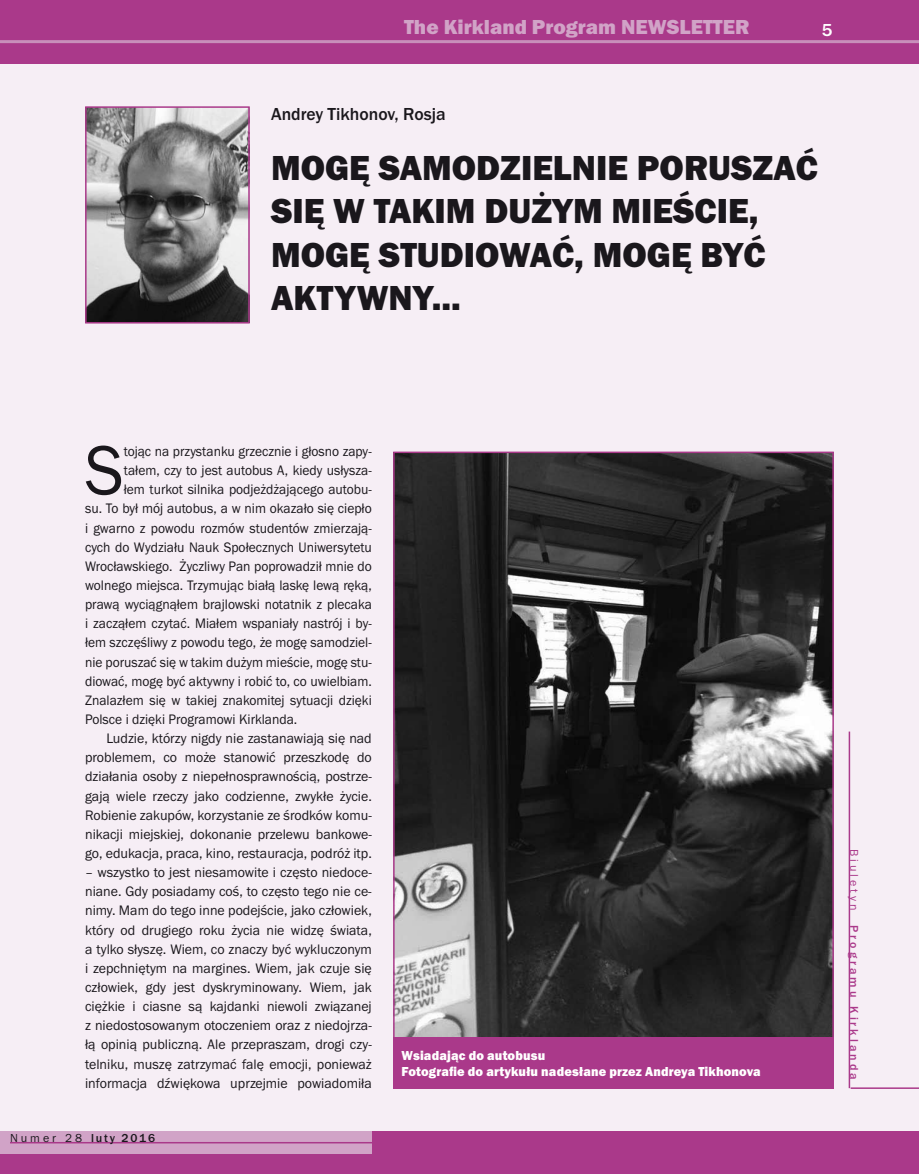
<style>
.page{position:relative;width:919px;height:1174px;background:#fff}
.page>*{position:absolute;margin:0;border:0;box-sizing:border-box;transform-origin:0 0}
.t1{font:71.55px "Franklin Got URWTCE Boo";color:#1a171c;scale:.95 1}
.t2{font:36px/43.2px "Franklin Got URWTCE Hea";color:#1a171c}
.t3{font:21px "Franklin Got URWTCE Hea";color:#d1a3c7}
.t4{font:500 18px "Franklin Got URWTCE";color:#1a171c}
.t5{font:500 18px "Franklin Got URWTCE";color:#fff}
.t6{font:14.25px/19.2px "Franklin Got URWTCE Boo";color:#1a171c;text-align:justify}
.t7{font:14.25px "Franklin Got URWTCE Boo";color:#1a171c;scale:.95 1}
.t8{font:13.5px/16.2px "Franklin Got URWTCE Hea";letter-spacing:.01em;color:#fff;scale:.95 1}
.t9{font:500 12px "Franklin Got URWTCE";letter-spacing:.25em;color:#aa398a}
.t10{font:500 12px "Franklin Got URWTCE";letter-spacing:.15em;color:#1a171c}
.s1{font-family:"Franklin Got URWTCE Boo";font-weight:400}
</style>
<div class="page">
<div style="left:0;top:0;width:918px;height:1174px;background:#f6eef5"></div>
<div style="left:0;top:0;width:918px;height:64px;background:#aa398a"></div>
<div style="left:0;top:1131px;width:918px;height:43px;background:#aa398a"></div>
<div style="left:0;top:1131px;width:372px;height:23px;background:#d1a3c7"></div>
<hr style="left:10px;top:1142px;width:369px;height:1px;background:#aa398a">
<hr style="left:0;top:40px;width:918px;height:3px;background:#c88fbb">
<hr style="left:848px;top:731px;width:2px;height:357px;background:#aa398a">
<hr style="left:850px;top:1087px;width:68px;height:2px;background:#aa398a">
<img style="left:396px;top:454px;width:434px;height:581px">
<div style="left:393px;top:451px;width:440px;height:587px;border:2px solid #aa398a"></div>
<div style="left:393px;top:1037px;width:440px;height:52px;background:#aa398a"></div>
<img style="left:88px;top:109px;width:159px;height:211px">
<div style="left:85px;top:106px;width:165px;height:217px;border:2px solid #aa398a"></div>
<h3 class="t3" style="left:404px;top:15px;width:347px">The Kirkland Program NEWSLETTER</h3>
<p class="t5" style="left:821px;top:20px;width:12px">5</p>
<p class="t4" style="left:271px;top:104px;width:176px">Andrey Tikhonov, Rosja</p>
<h2 class="t2" style="left:271px;top:147px;width:548px">MOGĘ SAMODZIELNIE PORUSZAĆ<br>SIĘ W TAKIM DUŻYM MIEŚCIE,<br>MOGĘ STUDIOWAĆ, MOGĘ BYĆ<br>AKTYWNY...</h2>
<h1 class="t1" style="left:85px;top:431px;width:42px">S</h1>
<p class="t7" style="left:124px;top:443px;width:262px">tojąc na przystanku grzecznie i głosno zapy-</p>
<p class="t7" style="left:124px;top:462px;width:262px">tałem, czy to jest autobus A, kiedy usłysza-</p>
<p class="t7" style="left:124px;top:481px;width:262px">łem turkot silnika podjeżdżającego autobu-</p>
<p class="t7" style="left:85px;top:501px;width:303px">su. To był mój autobus, a w nim okazało się ciepło</p>
<p class="t7" style="left:85px;top:520px;width:303px">i gwarno z powodu rozmów studentów zmierzają-</p>
<p class="t7" style="left:85px;top:539px;width:303px">cych do Wydziału Nauk Społecznych Uniwersytetu</p>
<p class="t7" style="left:85px;top:558px;width:303px">Wrocławskiego. Życzliwy Pan poprowadził mnie do</p>
<p class="t7" style="left:85px;top:577px;width:303px">wolnego miejsca. Trzymując białą laskę lewą ręką,</p>
<p class="t7" style="left:85px;top:596px;width:303px">prawą wyciągnąłem brajlowski notatnik z plecaka</p>
<p class="t7" style="left:85px;top:615px;width:303px">i zacząłem czytać. Miałem wspaniały nastrój i by-</p>
<p class="t7" style="left:85px;top:635px;width:303px">łem szczęśliwy z powodu tego, że mogę samodziel-</p>
<p class="t7" style="left:85px;top:654px;width:303px">nie poruszać się w takim dużym mieście, mogę stu-</p>
<p class="t7" style="left:85px;top:673px;width:303px">diować, mogę być aktywny i robić to, co uwielbiam.</p>
<p class="t7" style="left:85px;top:692px;width:303px">Znalazłem się w takiej znakomitej sytuacji dzięki</p>
<p class="t7" style="left:85px;top:711px;width:225px">Polsce i dzięki Programowi Kirklanda.</p>
<p class="t6" style="left:106px;top:729px;width:267px">Ludzie, którzy nigdy nie zastanawiają się nad</p>
<p class="t6" style="left:85px;top:748px;width:288px">problemem, co może stanowić przeszkodę do</p>
<p class="t6" style="left:85px;top:767px;width:288px">działania osoby z niepełnosprawnością, postrze-</p>
<p class="t6" style="left:85px;top:786px;width:288px">gają wiele rzeczy jako codzienne, zwykłe życie.</p>
<p class="t6" style="left:85px;top:805px;width:288px">Robienie zakupów, korzystanie ze środków komu-</p>
<p class="t6" style="left:85px;top:824px;width:288px">nikacji miejskiej, dokonanie przelewu bankowe-</p>
<p class="t6" style="left:85px;top:844px;width:288px">go, edukacja, praca, kino, restauracja, podróż itp.</p>
<p class="t6" style="left:85px;top:863px;width:288px">– wszystko to jest niesamowite i często niedoce&shy;niane. Gdy posiadamy coś, to często tego nie ce&shy;nimy. Mam do tego inne podejście, jako człowiek, który od drugiego roku życia nie widzę świata, a tylko słyszę. Wiem, co znaczy być wykluczonym i zepchniętym na margines. Wiem, jak czuje się człowiek, gdy jest dyskryminowany. Wiem, jak ciężkie i ciasne są kajdanki niewoli związanej z niedostosowanym otoczeniem oraz z niedojrza&shy;łą opinią publiczną. Ale przepraszam, drogi czy&shy;telniku, muszę zatrzymać falę emocji, ponieważ informacja dźwiękowa uprzejmie powiadomiła</p>
<p class="t10" style="left:10px;top:1131px;width:147px"><span class="s1">Numer 28</span> luty 2016</p>
<p class="t8" style="left:401px;top:1047px;width:379px">Wsiadając do autobusu<br>Fotografie do artykułu nadesłane przez Andreya Tikhonova</p>
<p class="t9" style="left:860px;top:848px;width:232px;rotate:90deg"><span class="s1">Biuletyn</span> Programu Kirklanda</p>
</div>
